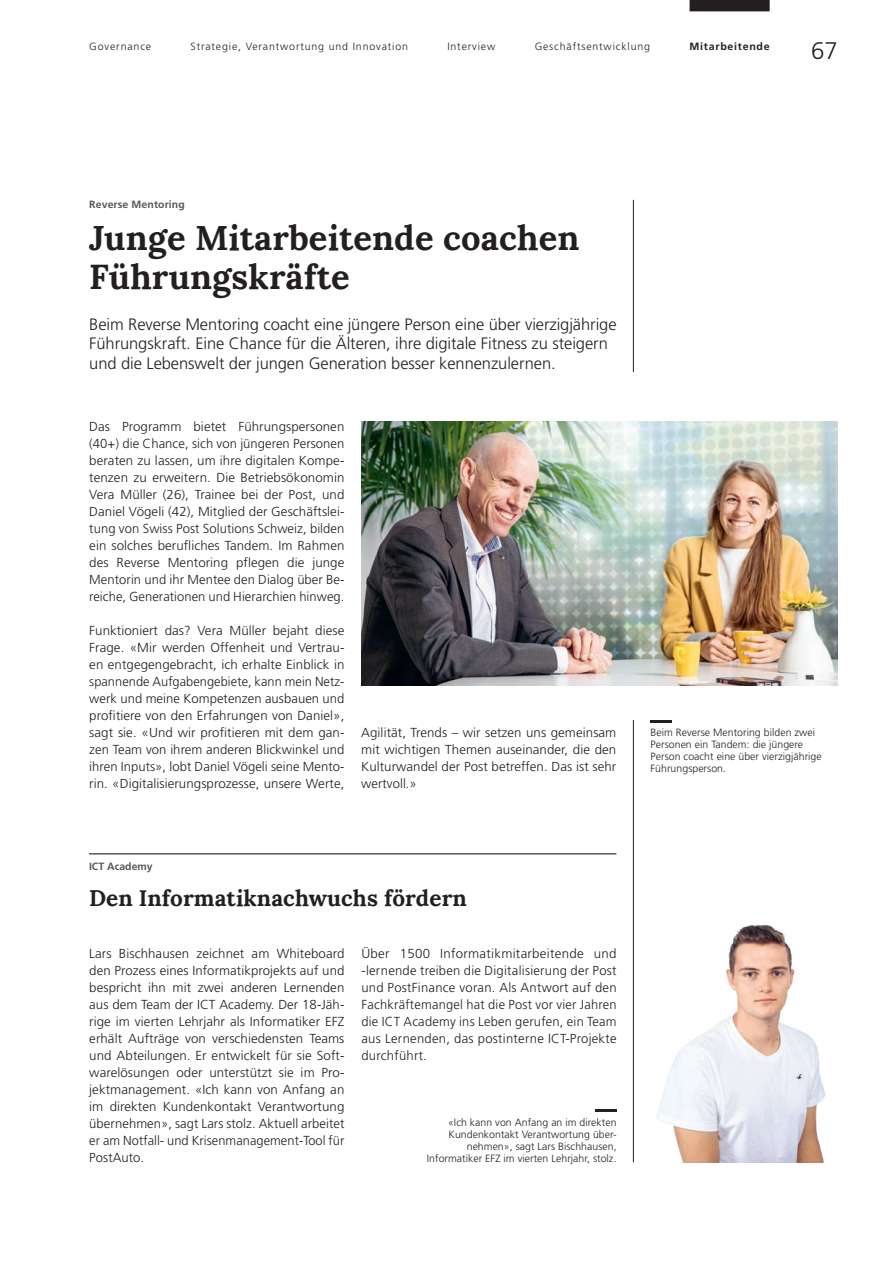
<style>
.page{position:relative;width:893px;height:1263px;background:#fff}
.page>*{position:absolute;margin:0;border:0;box-sizing:border-box;transform-origin:0 0}
.t1{font:700 34.5px/39px "Lora";letter-spacing:.005em;color:#231f20}
.t2{font:300 24px "Frutiger LT Std";color:#231f20}
.t3{font:700 22.5px "Lora";letter-spacing:.005em;color:#231f20}
.t4{font:300 16.5px/19.5px "Frutiger LT Std";letter-spacing:-.005em;color:#231f20}
.t5{font:300 13.05px/17px "Frutiger LT Std";letter-spacing:.005em;color:#231f20;text-align:justify}
.t6{font:300 10.5px/12px "Frutiger LT Std";letter-spacing:.005em;color:#231f20;text-align:right}
.t7{font:300 10.5px "Frutiger LT Std";letter-spacing:.08em;color:#231f20}
.t8{font:700 10.5px "Frutiger LT Std";letter-spacing:.01em;color:#57585a}
.t9{font:700 10.5px "Frutiger LT Std";letter-spacing:.07em;color:#231f20}
</style>
<div class="page">
<hr style="left:633px;top:200px;width:1px;height:172px;background:#231f20">
<hr style="left:633px;top:720px;width:1px;height:442px;background:#231f20">
<hr style="left:89px;top:853px;width:527px;height:1px;background:#57585a">
<hr style="left:595px;top:1110px;width:22px;height:2px;background:#231f20">
<img style="left:656px;top:924px;width:170px;height:238px">
<hr style="left:651px;top:720px;width:21px;height:2px;background:#231f20">
<img style="left:361px;top:421px;width:477px;height:265px">
<div style="left:690px;top:0;width:80px;height:11px;background:#231f20"></div>
<p class="t7" style="left:89px;top:41px;width:63px">Governance</p>
<p class="t7" style="left:191px;top:41px;width:219px">Strategie, Verantwortung und Innovation</p>
<p class="t7" style="left:447px;top:41px;width:49px">Interview</p>
<p class="t7" style="left:535px;top:41px;width:117px">Geschäftsentwicklung</p>
<p class="t9" style="left:690px;top:41px;width:82px">Mitarbeitende</p>
<h2 class="t2" style="left:811px;top:37px;width:28px">67</h2>
<h2 class="t8" style="left:89px;top:198px;width:97px">Reverse Mentoring</h2>
<h2 class="t1" style="left:89px;top:215px;width:492px">Junge Mitarbeitende coachen<br>Führungskräfte</h2>
<p class="t4" style="left:89px;top:314px;width:529px">Beim Reverse Mentoring coacht eine jüngere Person eine über vierzigjährige<br>Führungskraft. Eine Chance für die Älteren, ihre digitale Fitness zu steigern und die Lebenswelt der jungen Generation besser kennenzulernen.</p>
<p class="t5" style="left:89px;top:418px;width:257px">Das Programm bietet Führungspersonen (40+) die Chance, sich von jüngeren Personen beraten zu lassen, um ihre digitalen Kompe&shy;tenzen zu erweitern. Die Betriebsökonomin Vera Müller (26), Trainee bei der Post, und Daniel Vögeli (42), Mitglied der Geschäftslei&shy;tung von Swiss Post Solutions Schweiz, bilden ein solches berufliches Tandem. Im Rahmen des Reverse Mentoring pflegen die junge Mentorin und ihr Mentee den Dialog über Be&shy;reiche, Generationen und Hierarchien hinweg.</p>
<p class="t5" style="left:89px;top:639px;width:257px">Frage. «Mir werden Offenheit und Vertrau-</p>
<p class="t5" style="left:89px;top:673px;width:257px">spannende Aufgabengebiete, kann mein Netz-</p>
<p class="t5" style="left:89px;top:724px;width:257px">sagt sie. «Und wir profitieren mit dem gan-</p>
<p class="t5" style="left:89px;top:758px;width:257px">ihren Inputs», lobt Daniel Vögeli seine Mento-</p>
<p class="t5" style="left:89px;top:622px;width:257px">Funktioniert das? Vera Müller bejaht diese</p>
<p class="t5" style="left:89px;top:656px;width:257px">en entgegengebracht, ich erhalte Einblick in</p>
<p class="t5" style="left:89px;top:690px;width:257px">werk und meine Kompetenzen ausbauen und profitiere von den Erfahrungen von Daniel»,</p>
<p class="t5" style="left:89px;top:741px;width:257px">zen Team von ihrem anderen Blickwinkel und</p>
<p class="t5" style="left:89px;top:775px;width:257px">rin. «Digitalisierungsprozesse, unsere Werte,</p>
<p class="t5" style="left:361px;top:724px;width:257px">Agilität, Trends – wir setzen uns gemeinsam mit wichtigen Themen auseinander, die den Kulturwandel der Post betreffen. Das ist sehr wertvoll.»</p>
<h2 class="t8" style="left:89px;top:860px;width:65px">ICT Academy</h2>
<h2 class="t3" style="left:89px;top:878px;width:379px">Den Informatiknachwuchs fördern</h2>
<p class="t5" style="left:89px;top:945px;width:257px">Lars Bischhausen zeichnet am Whiteboard den Prozess eines Informatikprojekts auf und bespricht ihn mit zwei anderen Lernenden</p>
<p class="t5" style="left:89px;top:1013px;width:257px">rige im vierten Lehrjahr als Informatiker EFZ erhält Aufträge von verschiedensten Teams</p>
<p class="t5" style="left:89px;top:1081px;width:257px">jektmanagement. «Ich kann von Anfang an im direkten Kundenkontakt Verantwortung übernehmen», sagt Lars stolz. Aktuell arbeitet er am Notfall- und Krisenmanagement-Tool für PostAuto.</p>
<p class="t5" style="left:89px;top:996px;width:257px">aus dem Team der ICT Academy. Der 18-Jäh-</p>
<p class="t5" style="left:89px;top:1047px;width:257px">und Abteilungen. Er entwickelt für sie Soft&shy;warelösungen oder unterstützt sie im Pro-</p>
<p class="t5" style="left:361px;top:945px;width:257px">Über 1500 Informatikmitarbeitende und -lernende treiben die Digitalisierung der Post und PostFinance voran. Als Antwort auf den Fachkräftemangel hat die Post vor vier Jahren die ICT Academy ins Leben gerufen, ein Team aus Lernenden, das postinterne ICT-Projekte durchführt.</p>
<p class="t6" style="left:427px;top:1117px;width:191px">«Ich kann von Anfang an im direkten Kundenkontakt Verantwortung über&shy;nehmen», sagt Lars Bischhausen, Informatiker EFZ im vierten Lehrjahr, stolz.</p>
<p class="t6" style="left:651px;top:727px;width:173px;text-align:left">Beim Reverse Mentoring bilden zwei<br>Personen ein Tandem: die jüngere<br>Person coacht eine über vierzigjährige<br>Führungsperson.</p>
</div>
